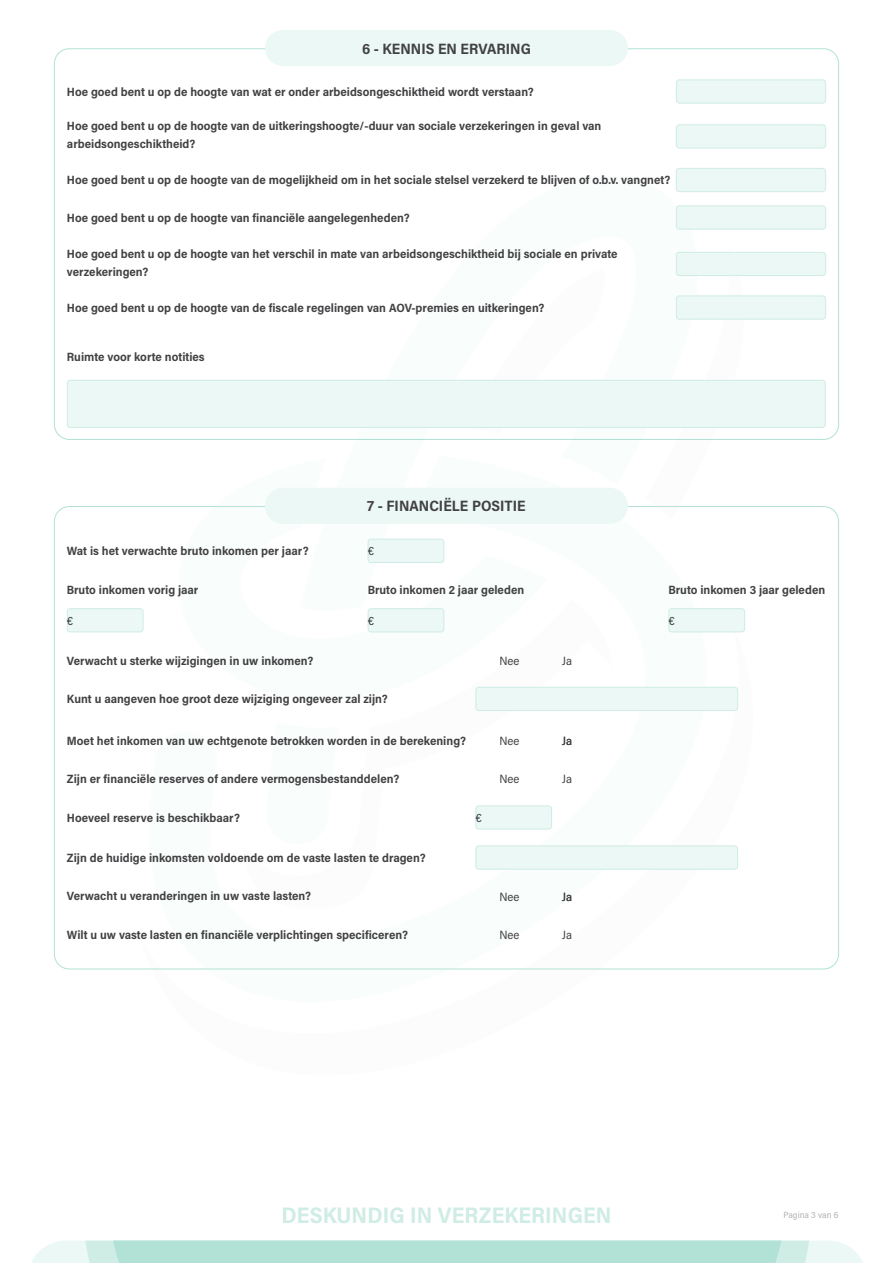
<style>
.page{position:relative;width:893px;height:1263px;background:#fff}
.page>*{position:absolute;margin:0;border:0;box-sizing:border-box;transform-origin:0 0}
.t1{font:700 22.5px "Acumin Pro Semi Cond";letter-spacing:.005em;color:#cfece5}
.t2{font:700 15px "Acumin Pro Semi Cond";color:#414042}
.t3{font:700 12px/18px "Acumin Pro Semi Cond";color:#414042}
.t4{font:12px "Acumin Pro Semi Cond";letter-spacing:-.005em;color:#414042}
.t5{font:12px "Acumin Pro Semi Cond";color:#2f3538}
.t6{font:9px "Acumin Pro Semi Cond";color:#afb1b1}
</style>
<div class="page">
<svg style="left:31px;top:1240px;width:832px;height:23px;background:#bde5dc"></svg>
<div style="left:265px;top:30px;width:363px;height:36px;background:#ecf8f5;border-radius:18px"></div>
<svg style="left:139px;top:209px;width:567px;height:761px"></svg>
<div style="left:265px;top:488px;width:363px;height:36px;background:#ecf8f5;border-radius:18px"></div>
<div style="left:676px;top:80px;width:150px;height:23px;background:#ecf8f5;border-radius:3px"></div>
<div style="left:676px;top:80px;width:150px;height:24px;border:1px solid #cfece5;border-radius:3px"></div>
<div style="left:676px;top:125px;width:150px;height:23px;background:#ecf8f5;border-radius:3px"></div>
<div style="left:676px;top:124px;width:150px;height:24px;border:1px solid #cfece5;border-radius:3px"></div>
<div style="left:676px;top:168px;width:150px;height:24px;background:#ecf8f5;border-radius:3px"></div>
<div style="left:676px;top:168px;width:150px;height:24px;border:1px solid #cfece5;border-radius:3px"></div>
<div style="left:676px;top:206px;width:150px;height:23px;background:#ecf8f5;border-radius:3px"></div>
<div style="left:676px;top:205px;width:150px;height:24px;border:1px solid #cfece5;border-radius:3px"></div>
<div style="left:676px;top:252px;width:150px;height:24px;background:#ecf8f5;border-radius:3px"></div>
<div style="left:676px;top:252px;width:150px;height:24px;border:1px solid #cfece5;border-radius:3px"></div>
<div style="left:676px;top:296px;width:150px;height:23px;background:#ecf8f5;border-radius:3px"></div>
<div style="left:676px;top:295px;width:150px;height:24px;border:1px solid #cfece5;border-radius:3px"></div>
<div style="left:67px;top:380px;width:758px;height:47px;background:#ecf8f5;border-radius:3px"></div>
<div style="left:67px;top:380px;width:759px;height:48px;border:1px solid #cfece5;border-radius:3px"></div>
<div style="left:368px;top:539px;width:76px;height:23px;background:#ecf8f5;border-radius:3px"></div>
<div style="left:368px;top:539px;width:76px;height:24px;border:1px solid #cfece5;border-radius:3px"></div>
<div style="left:67px;top:609px;width:76px;height:23px;background:#ecf8f5;border-radius:3px"></div>
<div style="left:67px;top:608px;width:76px;height:24px;border:1px solid #cfece5;border-radius:3px"></div>
<div style="left:476px;top:806px;width:76px;height:23px;background:#ecf8f5;border-radius:3px"></div>
<div style="left:475px;top:805px;width:77px;height:24px;border:1px solid #cfece5;border-radius:3px"></div>
<div style="left:368px;top:609px;width:76px;height:23px;background:#ecf8f5;border-radius:3px"></div>
<div style="left:368px;top:608px;width:76px;height:24px;border:1px solid #cfece5;border-radius:3px"></div>
<div style="left:669px;top:609px;width:76px;height:23px;background:#ecf8f5;border-radius:3px"></div>
<div style="left:668px;top:608px;width:77px;height:24px;border:1px solid #cfece5;border-radius:3px"></div>
<div style="left:476px;top:687px;width:262px;height:23px;background:#ecf8f5;border-radius:3px"></div>
<div style="left:475px;top:687px;width:263px;height:24px;border:1px solid #cfece5;border-radius:3px"></div>
<div style="left:476px;top:846px;width:262px;height:23px;background:#ecf8f5;border-radius:3px"></div>
<div style="left:475px;top:845px;width:263px;height:24px;border:1px solid #cfece5;border-radius:3px"></div>
<p class="t2" style="left:362px;top:38px;width:170px">6 - KENNIS EN ERVARING</p>
<p class="t3" style="left:67px;top:82px;width:468px">Hoe goed bent u op de hoogte van wat er onder arbeidsongeschiktheid wordt verstaan?</p>
<p class="t3" style="left:67px;top:117px;width:536px">Hoe goed bent u op de hoogte van de uitkeringshoogte/-duur van sociale verzekeringen in geval van arbeidsongeschiktheid?</p>
<p class="t3" style="left:67px;top:171px;width:605px">Hoe goed bent u op de hoogte van de mogelijkheid om in het sociale stelsel verzekerd te blijven of o.b.v. vangnet?</p>
<p class="t3" style="left:67px;top:208px;width:344px">Hoe goed bent u op de hoogte van financiële aangelegenheden?</p>
<p class="t3" style="left:67px;top:244px;width:552px">Hoe goed bent u op de hoogte van het verschil in mate van arbeidsongeschiktheid bij sociale en private verzekeringen?</p>
<p class="t3" style="left:67px;top:298px;width:479px">Hoe goed bent u op de hoogte van de fiscale regelingen van AOV-premies en uitkeringen?</p>
<p class="t3" style="left:67px;top:347px;width:139px">Ruimte voor korte notities</p>
<p class="t2" style="left:367px;top:495px;width:160px">7 - FINANCIËLE POSITIE</p>
<p class="t5" style="left:368px;top:543px;width:8px">€</p>
<p class="t3" style="left:67px;top:541px;width:243px">Wat is het verwachte bruto inkomen per jaar?</p>
<p class="t3" style="left:67px;top:581px;width:133px">Bruto inkomen vorig jaar</p>
<p class="t3" style="left:368px;top:581px;width:158px">Bruto inkomen 2 jaar geleden</p>
<p class="t3" style="left:668px;top:581px;width:158px">Bruto inkomen 3 jaar geleden</p>
<p class="t5" style="left:67px;top:612px;width:8px">€</p>
<p class="t3" style="left:67px;top:651px;width:248px">Verwacht u sterke wijzigingen in uw inkomen?</p>
<p class="t5" style="left:368px;top:612px;width:8px">€</p>
<p class="t5" style="left:668px;top:612px;width:8px">€</p>
<p class="t4" style="left:499px;top:652px;width:22px">Nee</p>
<p class="t4" style="left:562px;top:652px;width:11px">Ja</p>
<p class="t3" style="left:67px;top:689px;width:322px">Kunt u aangeven hoe groot deze wijziging ongeveer zal zijn?</p>
<p class="t3" style="left:67px;top:731px;width:401px">Moet het inkomen van uw echtgenote betrokken worden in de berekening?</p>
<p class="t4" style="left:499px;top:732px;width:22px">Nee</p>
<p class="t4" style="left:562px;top:732px;width:11px">Ja</p>
<p class="t3" style="left:67px;top:770px;width:334px">Zijn er financiële reserves of andere vermogensbestanddelen?</p>
<p class="t4" style="left:499px;top:771px;width:22px">Nee</p>
<p class="t4" style="left:562px;top:771px;width:11px">Ja</p>
<p class="t3" style="left:67px;top:808px;width:174px">Hoeveel reserve is beschikbaar?</p>
<p class="t5" style="left:475px;top:809px;width:8px">€</p>
<p class="t3" style="left:67px;top:848px;width:360px">Zijn de huidige inkomsten voldoende om de vaste lasten te dragen?</p>
<p class="t3" style="left:67px;top:887px;width:246px">Verwacht u veranderingen in uw vaste lasten?</p>
<p class="t4" style="left:499px;top:888px;width:22px">Nee</p>
<p class="t4" style="left:562px;top:888px;width:11px">Ja</p>
<p class="t3" style="left:67px;top:925px;width:342px">Wilt u uw vaste lasten en financiële verplichtingen specificeren?</p>
<p class="t4" style="left:499px;top:926px;width:22px">Nee</p>
<p class="t4" style="left:562px;top:926px;width:11px">Ja</p>
<h1 class="t1" style="left:281px;top:1199px;width:331px">DESKUNDIG IN VERZEKERINGEN</h1>
<p class="t6" style="left:783px;top:1208px;width:57px">Pagina 3 van 6</p>
</div>
